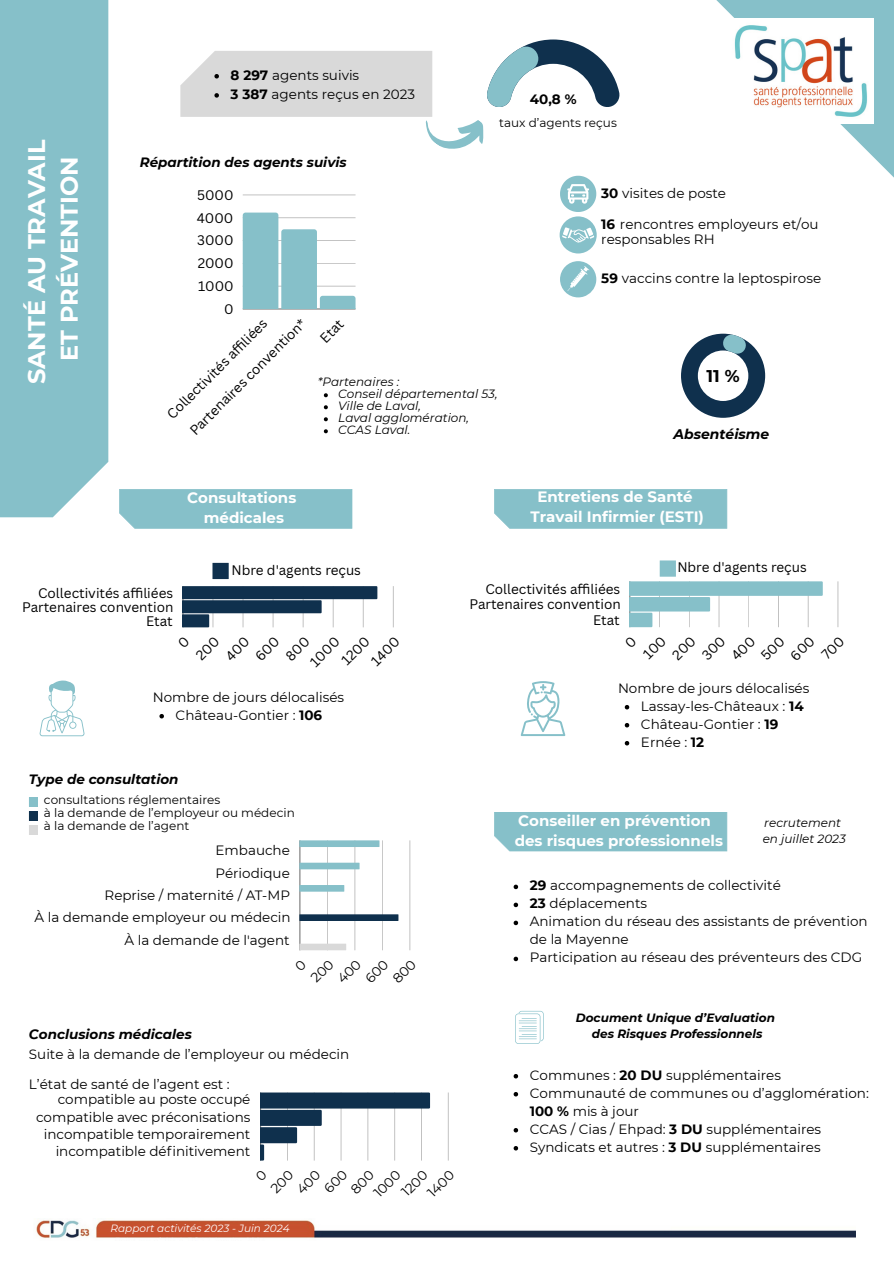
<style>
.page{position:relative;width:894px;height:1264px;background:#fff}
.page>*{position:absolute;margin:0;border:0;box-sizing:border-box;transform-origin:0 0}
.t1{font:700 24px/32.7px "Montserrat";color:#fff;text-align:center}
.t2{font:700 16.95px "Montserrat";color:#000}
.t3{font:700 15px/20.2px "Montserrat";color:#fff;text-align:center}
.t4{font:italic 700 13.95px "Montserrat";color:#000}
.t5{font:13.5px/22.4px "Montserrat";color:#000}
.t6{font:13.5px/14.1px "Canva Sans";color:#000;text-align:right}
.t7{font:italic 700 13.5px "Montserrat";color:#000}
.t8{font:700 13.5px "Montserrat";color:#000}
.t9{font:italic 12px/16px "Montserrat";color:#000}
.t10{font:12px/13px "Montserrat";color:#000}
.t11{font:italic 700 12px/16px "Montserrat";color:#000;text-align:center}
.t12{font:italic 10.5px "Montserrat";color:#fefefe}
.s1{font-weight:700}
</style>
<div class="page">
<img style="left:36px;top:1220px;width:819px;height:18px">
<svg style="left:716px;top:0;width:177px;height:177px"></svg>
<div style="left:0;top:0;width:108px;height:517px;background:#86c0c9"></div>
<img style="left:728px;top:19px;width:145px;height:105px">
<hr style="left:243px;top:309px;width:112px;height:1px;background:#000">
<hr style="left:243px;top:195px;width:112px;height:1px;background:#000">
<svg style="left:243px;top:212px;width:112px;height:97px"></svg>
<svg style="left:681px;top:334px;width:84px;height:84px"></svg>
<svg style="left:560px;top:261px;width:36px;height:36px"></svg>
<svg style="left:559px;top:176px;width:37px;height:77px"></svg>
<hr style="left:299px;top:840px;width:1px;height:110px;background:#000">
<hr style="left:327px;top:840px;width:1px;height:110px;background:#000">
<hr style="left:354px;top:840px;width:1px;height:110px;background:#000">
<hr style="left:382px;top:840px;width:1px;height:110px;background:#000">
<hr style="left:409px;top:840px;width:1px;height:110px;background:#000">
<svg style="left:300px;top:840px;width:79px;height:7px"></svg>
<svg style="left:300px;top:862px;width:59px;height:7px"></svg>
<svg style="left:300px;top:885px;width:44px;height:6px"></svg>
<svg style="left:300px;top:914px;width:98px;height:7px"></svg>
<svg style="left:300px;top:943px;width:46px;height:7px"></svg>
<svg style="left:515px;top:1010px;width:28px;height:33px"></svg>
<div style="left:494px;top:812px;width:233px;height:39px;background:#86c0c9"></div>
<hr style="left:448px;top:1092px;width:1px;height:68px;background:#000">
<svg style="left:260px;top:1092px;width:170px;height:68px"></svg>
<div style="left:119px;top:489px;width:233px;height:39px;background:#86c0c9"></div>
<svg style="left:39px;top:680px;width:45px;height:56px"></svg>
<div style="left:494px;top:489px;width:233px;height:39px;background:#86c0c9"></div>
<div style="left:212px;top:563px;width:17px;height:16px;background:#0f304d"></div>
<hr style="left:182px;top:586px;width:1px;height:41px;background:#000">
<hr style="left:393px;top:586px;width:1px;height:41px;background:#000">
<svg style="left:183px;top:586px;width:194px;height:41px"></svg>
<div style="left:659px;top:560px;width:16px;height:16px;background:#86c0c9"></div>
<hr style="left:837px;top:581px;width:1px;height:46px;background:#000">
<svg style="left:629px;top:581px;width:193px;height:46px"></svg>
<svg style="left:29px;top:797px;width:9px;height:37px"></svg>
<svg style="left:520px;top:681px;width:45px;height:55px"></svg>
<svg style="left:180px;top:39px;width:439px;height:110px"></svg>
<svg style="left:324px;top:393px;width:4px;height:4px"></svg>
<svg style="left:324px;top:405px;width:4px;height:4px"></svg>
<svg style="left:324px;top:417px;width:4px;height:4px"></svg>
<svg style="left:324px;top:429px;width:4px;height:4px"></svg>
<svg style="left:513px;top:1074px;width:5px;height:4px"></svg>
<svg style="left:513px;top:1092px;width:5px;height:4px"></svg>
<svg style="left:513px;top:1128px;width:5px;height:4px"></svg>
<svg style="left:513px;top:1146px;width:5px;height:4px"></svg>
<svg style="left:513px;top:884px;width:5px;height:5px"></svg>
<svg style="left:513px;top:902px;width:5px;height:5px"></svg>
<svg style="left:513px;top:920px;width:5px;height:5px"></svg>
<svg style="left:513px;top:956px;width:5px;height:5px"></svg>
<svg style="left:624px;top:705px;width:5px;height:4px"></svg>
<svg style="left:624px;top:723px;width:5px;height:4px"></svg>
<svg style="left:624px;top:741px;width:5px;height:4px"></svg>
<svg style="left:159px;top:714px;width:5px;height:4px"></svg>
<p class="t1" style="left:20px;top:384px;width:246px;rotate:-90deg">SANTÉ AU TRAVAIL<br>ET PRÉVENTION</p>
<h3 class="t5" style="left:230px;top:64px;width:130px"><span class="s1">8 297</span> agents suivis</h3>
<p class="t5" style="left:230px;top:83px;width:186px"><span class="s1">3 387</span> agents reçus en 2023</p>
<p class="t7" style="left:140px;top:153px;width:208px">Répartition des agents suivis</p>
<p class="t6" style="left:197px;top:187px;width:38px">5000</p>
<p class="t6" style="left:197px;top:210px;width:38px">4000</p>
<p class="t6" style="left:197px;top:233px;width:38px">3000</p>
<p class="t6" style="left:198px;top:256px;width:37px">2000</p>
<p class="t6" style="left:198px;top:279px;width:37px">1000</p>
<p class="t6" style="left:224px;top:301px;width:11px">0</p>
<p class="t8" style="left:529px;top:91px;width:48px">40,8 %</p>
<p class="t10" style="left:499px;top:116px;width:119px">taux d’agents reçus</p>
<p class="t5" style="left:601px;top:182px;width:126px"><span class="s1">30</span> visites de poste</p>
<h5 class="t5" style="left:601px;top:217px;width:219px;line-height:14.7px"><span class="s1">16</span> rencontres employeurs et/ou responsables RH</h5>
<p class="t5" style="left:601px;top:267px;width:221px"><span class="s1">59</span> vaccins contre la leptospirose</p>
<p class="t6" style="left:187px;top:427px;width:159px;rotate:-45deg">Partenaires convention*</p>
<p class="t6" style="left:317px;top:335px;width:28px;rotate:-45deg">Etat</p>
<p class="t6" style="left:164px;top:411px;width:136px;rotate:-45deg">Col ectivités affi liées</p>
<p class="t9" style="left:318px;top:374px;width:83px">*Partenaires :</p>
<p class="t9" style="left:338px;top:386px;width:161px">Conseil départemental 53,</p>
<h2 class="t9" style="left:338px;top:398px;width:84px">Ville de Laval,</h2>
<h2 class="t9" style="left:338px;top:410px;width:132px">Laval agglomération,</h2>
<h2 class="t9" style="left:338px;top:422px;width:74px">CCAS Laval.</h2>
<p class="t2" style="left:706px;top:365px;width:34px">11 %</p>
<h5 class="t4" style="left:673px;top:426px;width:97px">Absentéisme</h5>
<p class="t3" style="left:187px;top:487px;width:110px">Consultations médicales</p>
<h3 class="t3" style="left:530px;top:486px;width:175px">Entretiens de Santé<br>Travail Infirmier (ESTI)</h3>
<p class="t6" style="left:231px;top:562px;width:131px">Nbre d'agents reçus</p>
<p class="t6" style="left:677px;top:560px;width:131px">Nbre d'agents reçus</p>
<p class="t6" style="left:22px;top:585px;width:153px">Collectivités affi liées<br>Partenaires convention<br>Etat</p>
<p class="t6" style="left:307px;top:659px;width:37px;rotate:-45deg">1000</p>
<p class="t6" style="left:338px;top:657px;width:35px;rotate:-45deg">1200</p>
<p class="t6" style="left:368px;top:658px;width:36px;rotate:-45deg">1400</p>
<p class="t5" style="left:153px;top:685px;width:193px">Nombre de jours délocalisés</p>
<p class="t5" style="left:176px;top:703px;width:148px">Château-Gontier : <span class="s1">106</span></p>
<p class="t7" style="left:29px;top:771px;width:151px">Type de consultation</p>
<p class="t10" style="left:44px;top:793px;width:252px">consultations réglementaires<br>à la demande de l’employeur ou médecin à la demande de l’agent</p>
<p class="t5" style="left:34px;top:839px;width:258px;text-align:right">Embauche<br>Périodique<br>Reprise / maternité / AT-MP<br>À la demande employeur ou médecin<br>À la demande de l'agent</p>
<p class="t6" style="left:469px;top:580px;width:153px;line-height:15.6px">Collectivités affi liées<br>Partenaires convention<br>Etat</p>
<p class="t5" style="left:617px;top:676px;width:193px">Nombre de jours délocalisés</p>
<p class="t5" style="left:640px;top:694px;width:164px">Lassay-les-Châteaux : <span class="s1">14</span></p>
<p class="t5" style="left:640px;top:712px;width:139px">Château-Gontier : <span class="s1">19</span></p>
<h5 class="t5" style="left:640px;top:730px;width:65px">Ernée : <span class="s1">12</span></h5>
<h2 class="t3" style="left:514px;top:810px;width:210px;text-align:left">Conseiller en prévention des risques professionnels</h2>
<h2 class="t9" style="left:762px;top:814px;width:85px">recrutement en juillet 2023</h2>
<p class="t5" style="left:529px;top:874px;width:252px"><span class="s1">29</span> accompagnements de collectivité</p>
<p class="t5" style="left:529px;top:892px;width:119px"><span class="s1">23</span> déplacements</p>
<p class="t5" style="left:529px;top:912px;width:339px;line-height:18px">Animation du réseau des assistants de prévention de la Mayenne</p>
<h2 class="t5" style="left:529px;top:946px;width:334px">Participation au réseau des préventeurs des CDG</h2>
<h2 class="t7" style="left:29px;top:1025px;width:164px">Conclusions médicales</h2>
<h5 class="t5" style="left:29px;top:1043px;width:322px">Suite à la demande de l’employeur ou médecin</h5>
<p class="t5" style="left:29px;top:1072px;width:202px">L’état de santé de l’agent est :</p>
<p class="t5" style="left:36px;top:1090px;width:216px;line-height:17.4px;text-align:right">compatible au poste occupé compatible avec préconisations incompatible temporairement incompatible défi nitivement</p>
<h3 class="t12" style="left:110px;top:1222px;width:181px">Rapport activités 2023 - Juin 2024</h3>
<p class="t5" style="left:368px;top:1186px;width:33px;rotate:-45deg">1000</p>
<p class="t5" style="left:396px;top:1185px;width:32px;rotate:-45deg">1200</p>
<p class="t5" style="left:421px;top:1186px;width:33px;rotate:-45deg">1400</p>
<p class="t11" style="left:575px;top:1010px;width:200px">Document Unique d’Evaluation des Risques Professionnels</p>
<h3 class="t5" style="left:529px;top:1063px;width:252px">Communes : <span class="s1">20 DU</span> supplémentaires</h3>
<p class="t5" style="left:529px;top:1083px;width:340px;line-height:18px">Communauté de communes ou d’agglomération:<br><span class="s1">100 %</span> mis à jour</p>
<p class="t5" style="left:529px;top:1117px;width:293px">CCAS / Cias / Ehpad: <span class="s1">3 DU</span> supplémentaires</p>
<h3 class="t5" style="left:529px;top:1135px;width:292px">Syndicats et autres : <span class="s1">3 DU</span> supplémentaires</h3>
</div>
